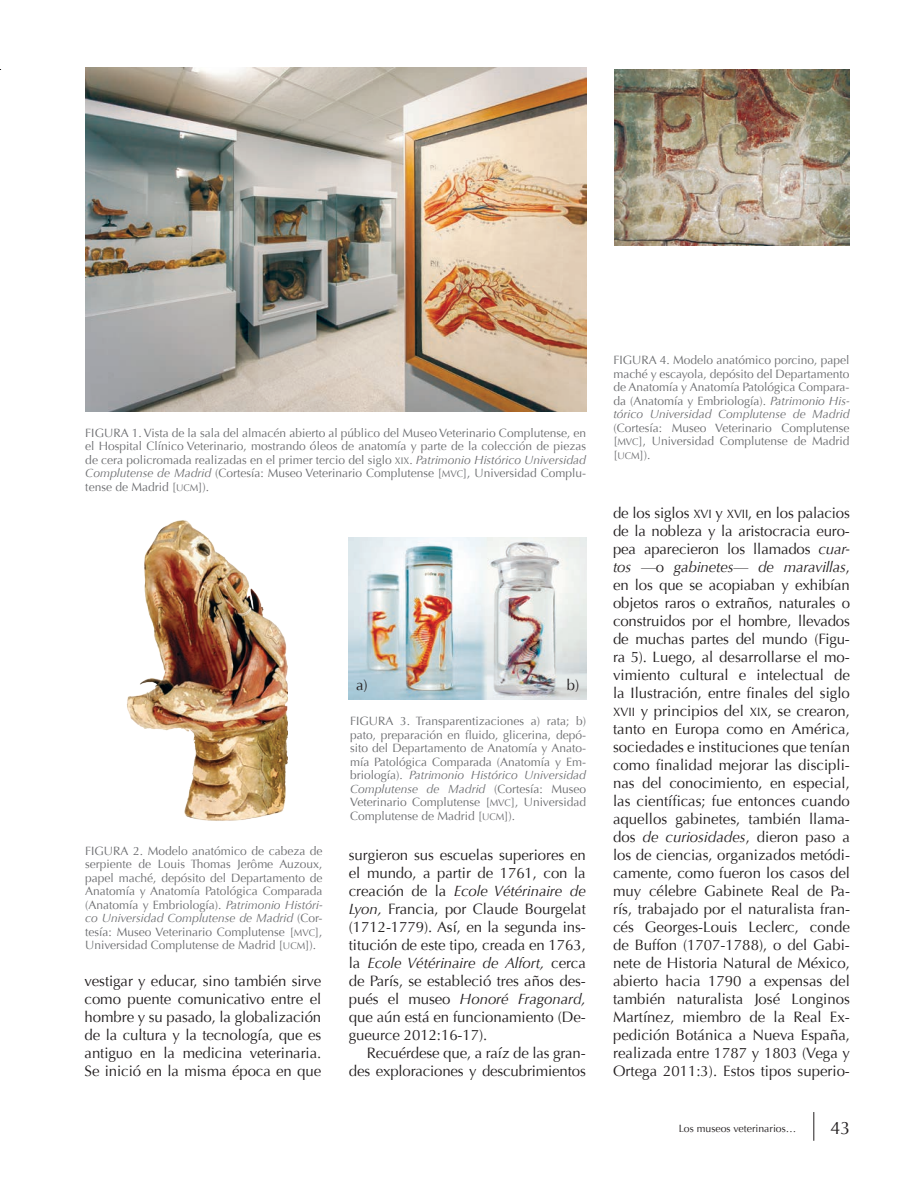
<style>
.page{position:relative;width:918px;height:1188px;background:#fff}
.page>*{position:absolute;margin:0;border:0;box-sizing:border-box;transform-origin:0 0}
.Folio_Indicador_Capi{font:18px "Optima";color:#231f20}
.cuerpo_de_texto{font:15px/18px "Optima";letter-spacing:-.005em;color:#231f20;text-align:justify}
.primer_parrafo{font:15px "Optima";color:#231f20}
.pies-fotos{font:12px/13.5px "Optima";color:#6c6d70;text-align:justify}
.t1{font:10.5px "Optima";color:#231f20}
.s1{font-family:"Optima Regular SC800";font-size:9.6px}
.s2{font-style:italic}
.s3{font-family:"Optima Regular SC800";font-size:12px}
.s4{font-family:"Optima Regular SC800"}
</style>
<div class="page">
<img style="left:127px;top:520px;width:161px;height:301px">
<img style="left:85px;top:68px;width:502px;height:344px">
<img style="left:349px;top:537px;width:237px;height:163px">
<img style="left:615px;top:69px;width:235px;height:177px">
<svg style="left:814px;top:1112px;width:1px;height:29px"></svg>
<p class="pies-fotos" style="left:85px;top:426px;width:502px">FIGURA 1. Vista de la sala del almacén abierto al público del Museo Veterinario Complutense, en el Hospital Clínico Veterinario, mostrando óleos de anatomía y parte de la colección de piezas de cera policromada realizadas en el primer tercio del siglo <span class="s1">XIX</span>. <span class="s2">Patrimonio Histórico Universidad Complutense de Madrid</span> (Cortesía: Museo Veterinario Complutense [<span class="s1">MVC</span>], Universidad Complu&shy;tense de Madrid [<span class="s1">UCM</span>]).</p>
<p class="primer_parrafo" style="left:356px;top:676px;width:13px">a)</p>
<p class="primer_parrafo" style="left:567px;top:676px;width:14px">b)</p>
<p class="pies-fotos" style="left:85px;top:844px;width:239px">FIGURA 2. Modelo anatómico de cabeza de serpiente de Louis Thomas Jerôme Auzoux, papel maché, depósito del Departamento de Anatomía y Anatomía Patológica Comparada (Anatomía y Embriología). <span class="s2">Patrimonio Históri&shy;co Universidad Complutense de Madrid</span> (Cor&shy;tesía: Museo Veterinario Complutense [<span class="s1">MVC</span>], Universidad Complutense de Madrid [<span class="s1">UCM</span>]).</p>
<p class="cuerpo_de_texto" style="left:85px;top:972px;width:238px">vestigar y educar, sino también sirve como puente comunicativo entre el hombre y su pasado, la globalización de la cultura y la tecnología, que es antiguo en la medicina veterinaria.<br>Se inició en la misma época en que</p>
<p class="pies-fotos" style="left:350px;top:715px;width:238px">FIGURA 3. Transparentizaciones a) rata; b) pato, preparación en fluido, glicerina, depó&shy;sito del Departamento de Anatomía y Anato&shy;mía Patológica Comparada (Anatomía y Em&shy;briología). <span class="s2">Patrimonio Histórico Universidad Complutense de Madrid</span> (Cortesía: Museo Veterinario Complutense [<span class="s1">MVC</span>], Universidad Complutense de Madrid [<span class="s1">UCM</span>]).</p>
<p class="cuerpo_de_texto" style="left:349px;top:846px;width:239px">surgieron sus escuelas superiores en el mundo, a partir de 1761, con la creación de la <span class="s2">Ecole Vétérinaire de Lyon,</span> Francia, por Claude Bourgelat (1712-1779). Así, en la segunda ins&shy;titución de este tipo, creada en 1763, la <span class="s2">Ecole Vétérinaire de Alfort,</span> cerca de París, se estableció tres años des&shy;pués el museo <span class="s2">Honoré Fragonard, </span>que aún está en funcionamiento (De&shy;gueurce 2012:16-17).</p>
<p class="cuerpo_de_texto" style="left:349px;top:1044px;width:238px;text-align:right">Recuérdese que, a raíz de las gran&shy;des exploraciones y descubrimientos</p>
<p class="pies-fotos" style="left:613px;top:353px;width:238px">FIGURA 4. Modelo anatómico porcino, papel maché y escayola, depósito del Departamento de Anatomía y Anatomía Patológica Compara&shy;da (Anatomía y Embriología). <span class="s2">Patrimonio His&shy;tórico Universidad Complutense de Madrid </span>(Cortesía: Museo Veterinario Complutense [<span class="s1">MVC</span>], Universidad Complutense de Madrid [<span class="s1">UCM</span>]).</p>
<p class="cuerpo_de_texto" style="left:613px;top:504px;width:239px">de los siglos <span class="s3">XVI</span> y <span class="s3">XVII</span><span class="s4">,</span> en los palacios de la nobleza y la aristocracia euro&shy;pea aparecieron los llamados <span class="s2">cuar&shy;tos</span> —o <span class="s2">gabinetes</span>— <span class="s2">de maravillas</span>, en los que se acopiaban y exhibían objetos raros o extraños, naturales o construidos por el hombre, llevados de muchas partes del mundo (Figu&shy;ra 5). Luego, al desarrollarse el mo&shy;vimiento cultural e intelectual de la Ilustración, entre finales del siglo <span class="s3">XVII</span> y principios del <span class="s3">XIX</span>, se crearon, tanto en Europa como en América, sociedades e instituciones que tenían como finalidad mejorar las discipli&shy;nas del conocimiento, en especial, las científicas; fue entonces cuando aquellos gabinetes, también llama&shy;dos <span class="s2">de curiosidades</span>, dieron paso a los de ciencias, organizados metódi&shy;camente, como fueron los casos del muy célebre Gabinete Real de Pa&shy;rís, trabajado por el naturalista fran&shy;cés Georges-Louis Leclerc, conde de Buffon (1707-1788), o del Gabi&shy;nete de Historia Natural de México, abierto hacia 1790 a expensas del también naturalista José Longinos Martínez, miembro de la Real Ex&shy;pedición Botánica a Nueva España, realizada entre 1787 y 1803 (Vega y Ortega 2011:3). Estos tipos superio-</p>
<p class="t1" style="left:679px;top:1122px;width:119px">Los museos veterinarios…</p>
<p class="Folio_Indicador_Capi" style="left:830px;top:1117px;width:22px">43</p>
</div>
